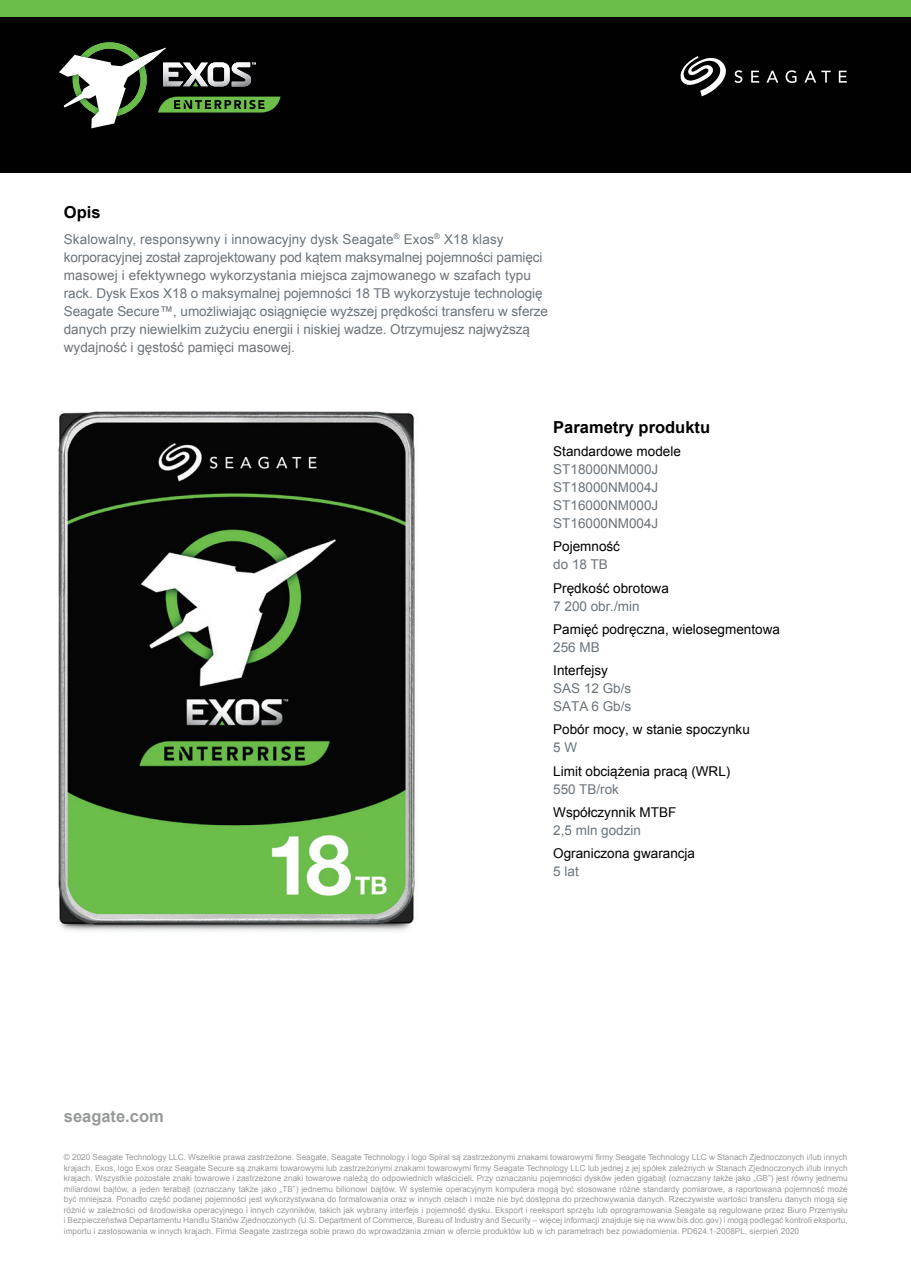
<style>
.page{position:relative;width:911px;height:1280px;background:#fff}
.page>*{position:absolute;margin:0;border:0;box-sizing:border-box;transform-origin:0 0}
.t1{font:700 16.5px "Arial";color:#010101}
.t2{font:700 16.5px "Arial";color:#98999a}
.t3{font:13.5px/18px "Arial";letter-spacing:-.005em;color:#6a747b}
.t4{font:13.5px "Arial";color:#010101}
.t5{font:8.25px/10.5px "Arial";color:#98999a;text-align:justify}
</style>
<div class="page">
<div style="left:0;top:0;width:911px;height:172px;background:#010101"></div>
<svg style="left:734px;top:70px;width:8px;height:13px"></svg>
<svg style="left:751px;top:71px;width:8px;height:12px"></svg>
<svg style="left:766px;top:71px;width:12px;height:12px"></svg>
<svg style="left:785px;top:70px;width:11px;height:13px"></svg>
<svg style="left:804px;top:71px;width:26px;height:12px"></svg>
<svg style="left:838px;top:71px;width:8px;height:12px"></svg>
<svg style="left:680px;top:56px;width:46px;height:40px"></svg>
<div style="left:0;top:0;width:911px;height:17px;background:#6cbe4b"></div>
<svg style="left:59px;top:42px;width:221px;height:86px"></svg>
<img style="left:58px;top:411px;width:357px;height:521px">
<h1 class="t1" style="left:64px;top:202px;width:38px">Opis</h1>
<p class="t3" style="left:64px;top:230px;width:486px">Skalowalny, responsywny i innowacyjny dysk Seagate<sup>®</sup> Exos<sup>®</sup> X18 klasy korporacyjnej został zaprojektowany pod kątem maksymalnej pojemności pamięci masowej i efektywnego wykorzystania miejsca zajmowanego w szafach typu rack. Dysk Exos X18 o maksymalnej pojemności 18 TB wykorzystuje technologię Seagate Secure™, umożliwiając osiągnięcie wyższej prędkości transferu w sferze danych przy niewielkim zużyciu energii i niskiej wadze. Otrzymujesz najwyższą wydajność i gęstość pamięci masowej.</p>
<h1 class="t1" style="left:553px;top:416px;width:158px">Parametry produktu</h1>
<h2 class="t4" style="left:553px;top:443px;width:129px">Standardowe modele</h2>
<h2 class="t3" style="left:553px;top:461px;width:107px;text-align:justify">ST18000NM000J ST18000NM004J ST16000NM000J ST16000NM004J</h2>
<h2 class="t4" style="left:553px;top:538px;width:68px">Pojemność</h2>
<h2 class="t3" style="left:553px;top:556px;width:56px">do 18 TB</h2>
<h2 class="t4" style="left:553px;top:579px;width:117px">Prędkość obrotowa</h2>
<h2 class="t3" style="left:553px;top:597px;width:88px">7 200 obr./min</h2>
<h2 class="t4" style="left:553px;top:620px;width:228px">Pamięć podręczna, wielosegmentowa</h2>
<h2 class="t3" style="left:553px;top:638px;width:48px">256 MB</h2>
<h2 class="t4" style="left:553px;top:662px;width:56px">Interfejsy</h2>
<h2 class="t3" style="left:553px;top:679px;width:80px">SAS 12 Gb/s<br>SATA 6 Gb/s</h2>
<h2 class="t4" style="left:553px;top:721px;width:198px">Pobór mocy, w stanie spoczynku</h2>
<h2 class="t3" style="left:553px;top:739px;width:26px">5 W</h2>
<h2 class="t4" style="left:553px;top:762px;width:179px">Limit obciążenia pracą (WRL)</h2>
<h2 class="t3" style="left:553px;top:780px;width:67px">550 TB/rok</h2>
<h2 class="t4" style="left:553px;top:803px;width:125px">Współczynnik MTBF</h2>
<h2 class="t3" style="left:553px;top:821px;width:89px">2,5 mln godzin</h2>
<h2 class="t4" style="left:553px;top:845px;width:143px">Ograniczona gwarancja</h2>
<h2 class="t3" style="left:553px;top:863px;width:27px">5 lat</h2>
<h1 class="t2" style="left:64px;top:1105px;width:101px">seagate.com</h1>
<p class="t5" style="left:64px;top:1152px;width:785px">© 2020 Seagate Technology LLC. Wszelkie prawa zastrzeżone. Seagate, Seagate Technology i logo Spiral są zastrzeżonymi znakami towarowymi firmy Seagate Technology LLC w Stanach Zjednoczonych i/lub innych krajach. Exos, logo Exos oraz Seagate Secure są znakami towarowymi lub zastrzeżonymi znakami towarowymi firmy Seagate Technology LLC lub jednej z jej spółek zależnych w Stanach Zjednoczonych i/lub innych krajach. Wszystkie pozostałe znaki towarowe i zastrzeżone znaki towarowe należą do odpowiednich właścicieli. Przy oznaczaniu pojemności dysków jeden gigabajt (oznaczany także jako „GB”) jest równy jednemu miliardowi bajtów, a jeden terabajt (oznaczany także jako „TB”) jednemu bilionowi bajtów. W systemie operacyjnym komputera mogą być stosowane różne standardy pomiarowe, a raportowana pojemność może być mniejsza. Ponadto część podanej pojemności jest wykorzystywana do formatowania oraz w innych celach i może nie być dostępna do przechowywania danych. Rzeczywiste wartości transferu danych mogą się różnić w zależności od środowiska operacyjnego i innych czynników, takich jak wybrany interfejs i pojemność dysku. Eksport i reeksport sprzętu lub oprogramowania Seagate są regulowane przez Biuro Przemysłu i Bezpieczeństwa Departamentu Handlu Stanów Zjednoczonych (U.S. Department of Commerce, Bureau of Industry and Security – więcej informacji znajduje się na www.bis.doc.gov) i mogą podlegać kontroli eksportu, importu i zastosowania w innych krajach. Firma Seagate zastrzega sobie prawo do wprowadzania zmian w ofercie produktów lub w ich parametrach bez powiadomienia. PD624.1-2008PL, sierpień 2020</p>
</div>
